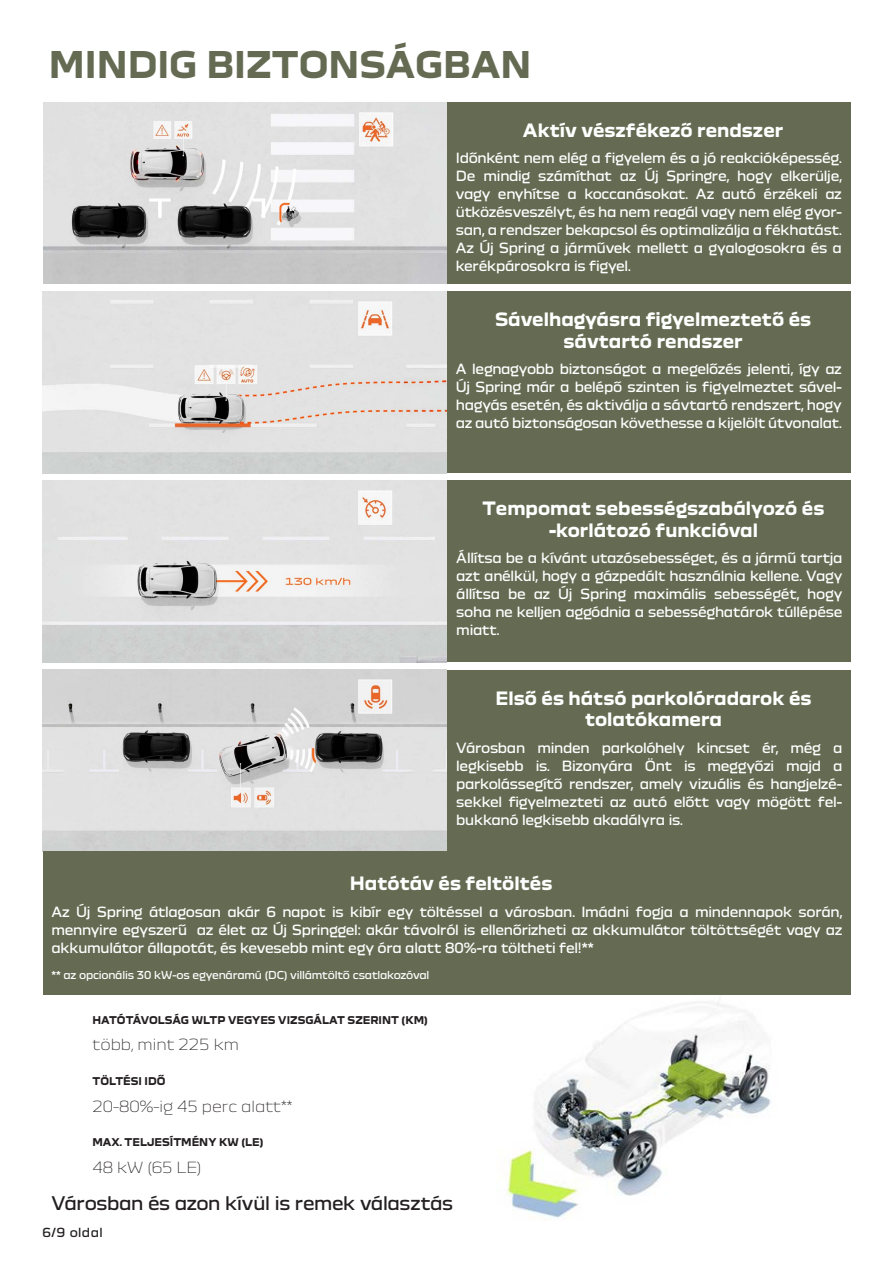
<style>
.page{position:relative;width:893px;height:1263px;background:#fff}
.page>*{position:absolute;margin:0;border:0;box-sizing:border-box;transform-origin:0 0}
.povinne_ruceni{font:700 36px "Dacia Block";color:#646b52}
.Titre-fd-bleu{font:700 18px/21.6px "Dacia Block";color:#fff;text-align:center}
.Titre-fd-bleu-2{font:18px "Dacia Block";letter-spacing:-.02em;color:#231f20}
.Titre-fd-bleu-3{font:300 15px "Dacia Block";color:#231f20}
.Titre-fd-bleu-4{font:13.5px/18px "Dacia Block";letter-spacing:-.02em;color:#fff;text-align:justify}
.t1{font:12px "Dacia Block";letter-spacing:.035em;color:#231f20}
.Titre-fd-bleu-5{font:700 10.5px "Dacia Block";color:#231f20}
.Titre-fd-bleu-6{font:10.5px "Dacia Block";letter-spacing:-.02em;color:#fff}
</style>
<div class="page">
<img style="left:43px;top:102px;width:404px;height:182px">
<img style="left:43px;top:291px;width:403px;height:182px">
<img style="left:43px;top:481px;width:404px;height:181px">
<img style="left:43px;top:670px;width:404px;height:181px">
<div style="left:447px;top:102px;width:403px;height:182px;background:#646b52"></div>
<div style="left:447px;top:291px;width:403px;height:182px;background:#646b52"></div>
<div style="left:448px;top:481px;width:403px;height:181px;background:#646b52"></div>
<div style="left:448px;top:670px;width:403px;height:181px;background:#646b52"></div>
<img style="left:505px;top:1002px;width:266px;height:217px">
<div style="left:43px;top:851px;width:808px;height:144px;background:#646b52"></div>
<p class="povinne_ruceni" style="left:49px;top:44px;width:484px">MINDIG BIZTONSÁGBAN</p>
<p class="Titre-fd-bleu" style="left:523px;top:120px;width:262px">Aktív vészfékező rendszer</p>
<p class="Titre-fd-bleu-4" style="left:456px;top:150px;width:388px">Időnként nem elég a figyelem és a jó reakcióképesség.<br>De mindig számíthat az Új Springre, hogy elkerülje, vagy enyhítse a koccanásokat. Az autó érzékeli az ütközésveszélyt, és ha nem reagál vagy nem elég gyor&shy;san, a rendszer bekapcsol és optimalizálja a fékhatást.<br>Az Új Spring a járművek mellett a gyalogosokra és a kerékpárosokra is figyel.</p>
<p class="Titre-fd-bleu" style="left:495px;top:309px;width:318px">Sávelhagyásra figyelmeztető és sávtartó rendszer</p>
<p class="Titre-fd-bleu-4" style="left:456px;top:361px;width:388px">A legnagyobb biztonságot a megelőzés jelenti, így az Új Spring már a belépő szinten is figyelmeztet sável&shy;hagyás esetén, és aktiválja a sávtartó rendszert, hogy az autó biztonságosan követhesse a kijelölt útvonalat.</p>
<p class="Titre-fd-bleu" style="left:483px;top:498px;width:343px">Tempomat sebességszabályozó és -korlátozó funkcióval</p>
<p class="Titre-fd-bleu-4" style="left:456px;top:550px;width:388px">Állítsa be a kívánt utazósebességet, és a jármű tartja azt anélkül, hogy a gázpedált használnia kellene. Vagy állítsa be az Új Spring maximális sebességét, hogy soha ne kelljen aggódnia a sebességhatárok túllépése miatt.</p>
<p class="Titre-fd-bleu" style="left:495px;top:688px;width:318px">Első és hátsó parkolóradarok és tolatókamera</p>
<p class="Titre-fd-bleu-4" style="left:456px;top:739px;width:388px">Városban minden parkolóhely kincset ér, még a legkisebb is. Bizonyára Önt is meggyőzi majd a parkolássegítő rendszer, amely vizuális és hangjelzé&shy;sekkel figyelmezteti az autó előtt vagy mögött fel&shy;bukkanó legkisebb akadályra is.</p>
<p class="Titre-fd-bleu" style="left:350px;top:873px;width:204px">Hatótáv és feltöltés</p>
<p class="Titre-fd-bleu-4" style="left:51px;top:903px;width:792px">Az Új Spring átlagosan akár 6 napot is kibír egy töltéssel a városban. Imádni fogja a mindennapok során, mennyire egyszerű az élet az Új Springgel: akár távolról is ellenőrizheti az akkumulátor töltöttségét vagy az akkumulátor állapotát, és kevesebb mint egy óra alatt 80%-ra töltheti fel!**</p>
<p class="Titre-fd-bleu-6" style="left:51px;top:967px;width:379px">** az opcionális 30 kW-os egyenáramú (DC) villámtöltő csatlakozóval</p>
<p class="Titre-fd-bleu-5" style="left:92px;top:1014px;width:337px">HATÓTÁVOLSÁG WLTP VEGYES VIZSGÁLAT SZERINT (KM)</p>
<p class="Titre-fd-bleu-3" style="left:92px;top:1033px;width:148px">több, mint 225 km</p>
<p class="Titre-fd-bleu-5" style="left:92px;top:1075px;width:75px">TÖLTÉSI IDŐ</p>
<p class="Titre-fd-bleu-3" style="left:92px;top:1094px;width:201px">20-80%-ig 45 perc alatt**</p>
<p class="Titre-fd-bleu-5" style="left:92px;top:1136px;width:173px">MAX. TELJESÍTMÉNY KW (LE)</p>
<p class="Titre-fd-bleu-3" style="left:92px;top:1155px;width:110px">48 kW (65 LE)</p>
<p class="Titre-fd-bleu-2" style="left:51px;top:1189px;width:403px">Városban és azon kívül is remek választás</p>
<p class="t1" style="left:43px;top:1223px;width:62px">6/9 oldal</p>
</div>
